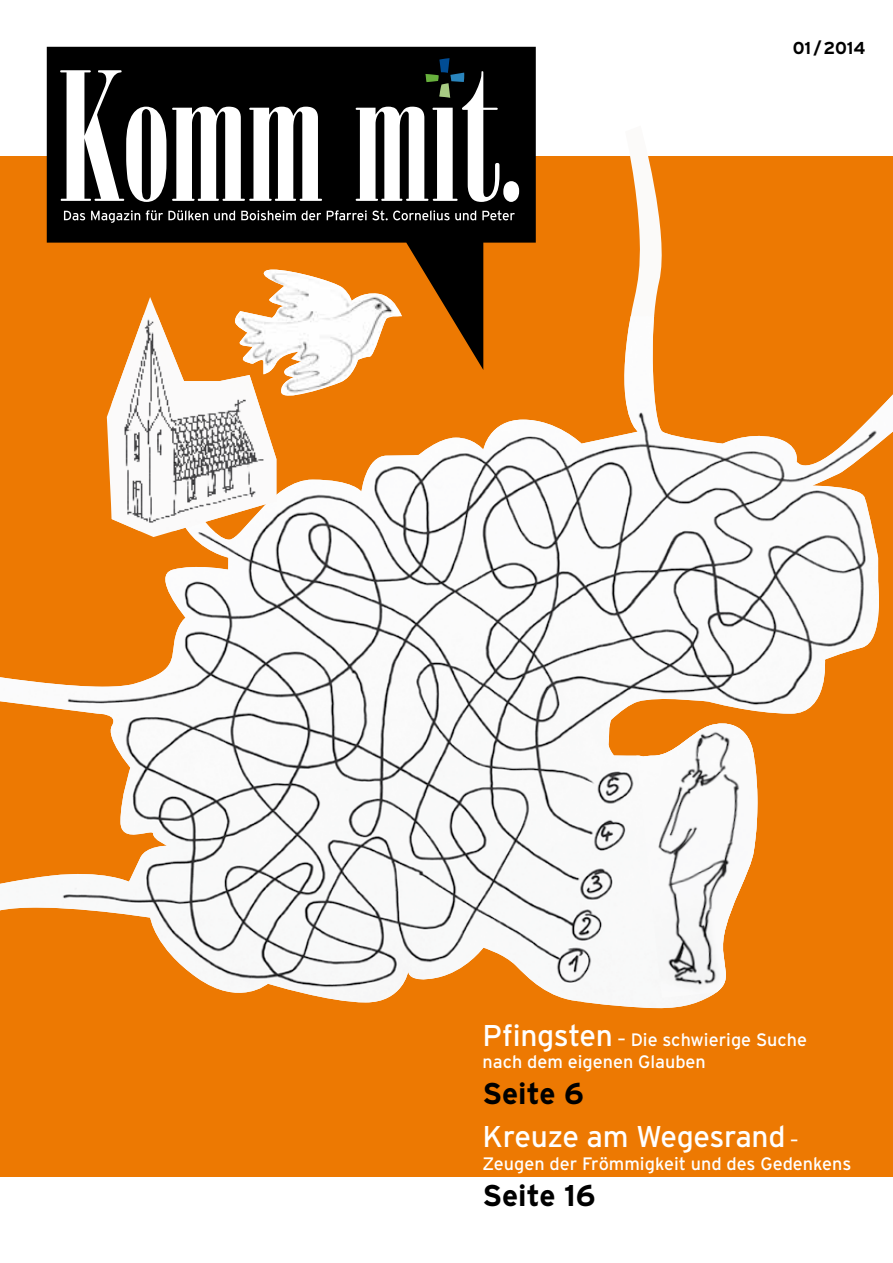
<style>
.page{position:relative;width:893px;height:1263px;background:#fff}
.page>*{position:absolute;margin:0;border:0;box-sizing:border-box;transform-origin:0 0}
.t1{font:30px "Interstate";letter-spacing:-.01em;color:#fff}
.t2{font:700 30px "Interstate";color:#000}
.t3{font:18px/22.5px "Interstate";color:#fff}
.t4{font:700 17.25px "Interstate";color:#000}
.s1{font-size:30px}
.s2{font-size:18px}
</style>
<div class="page">
<div style="left:0;top:156px;width:893px;height:1020px;background:#ed7902"></div>
<svg style="left:46px;top:126px;width:616px;height:190px"></svg>
<img style="left:0;top:316px;width:893px;height:693px">
<img style="left:636px;top:723px;width:122px;height:275px">
<svg style="left:107px;top:370px;width:295px;height:167px"></svg>
<img style="left:112px;top:370px;width:164px;height:161px">
<svg style="left:47px;top:47px;width:489px;height:323px"></svg>
<svg style="left:60px;top:70px;width:106px;height:132px"></svg>
<svg style="left:172px;top:107px;width:150px;height:94px"></svg>
<svg style="left:356px;top:58px;width:163px;height:144px"></svg>
<svg style="left:64px;top:210px;width:451px;height:13px;background:#3b3b3b"></svg>
<p class="t4" style="left:793px;top:39px;width:74px">01 / 2014</p>
<p class="t3" style="left:483px;top:1028px;width:326px"><span class="s1">Pfingsten</span> – Die schwierige Suche nach dem eigenen Glauben</p>
<h1 class="t2" style="left:483px;top:1077px;width:103px">Seite 6</h1>
<h1 class="t1" style="left:483px;top:1120px;width:317px">Kreuze am Wegesrand <span class="s2">–</span></h1>
<p class="t3" style="left:483px;top:1152px;width:370px">Zeugen der Frömmigkeit und des Gedenkens</p>
<h1 class="t2" style="left:483px;top:1178px;width:115px">Seite 16</h1>
</div>
